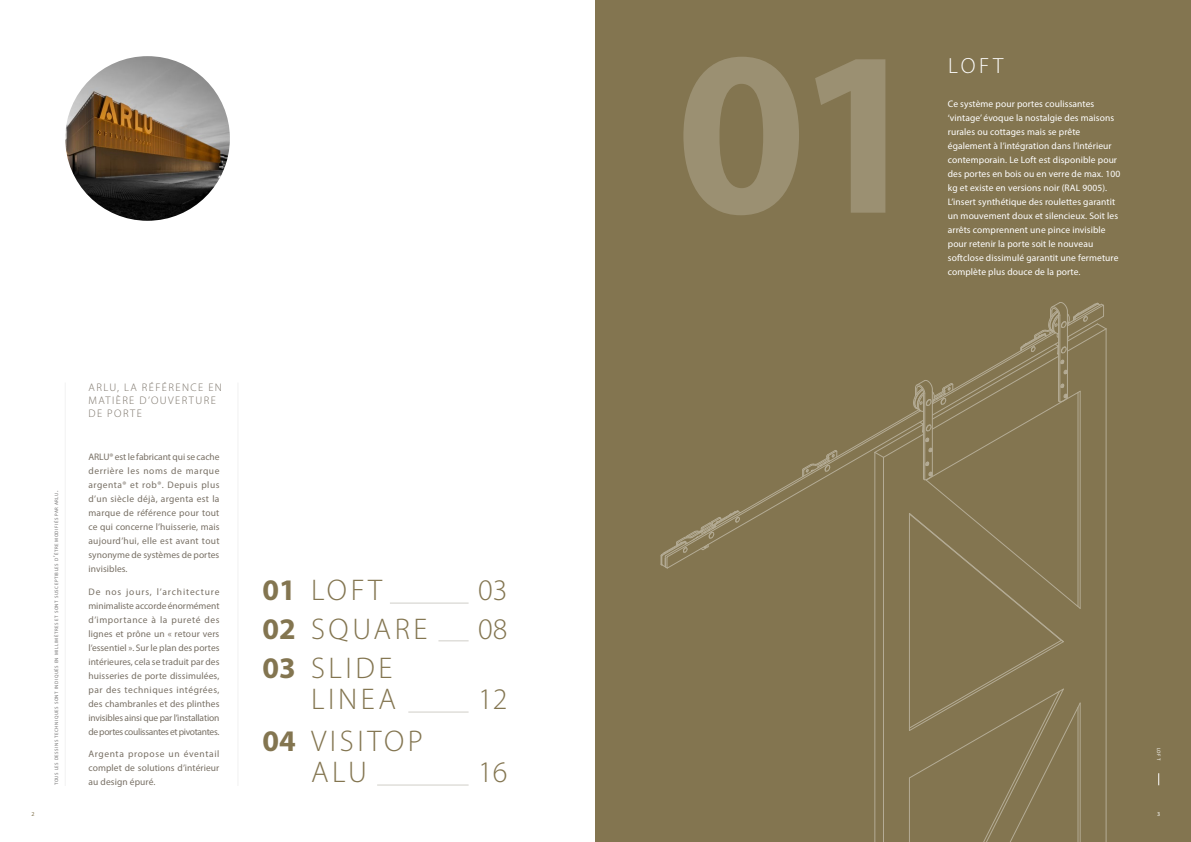
<style>
.page{position:relative;width:1191px;height:842px;background:#fff}
.page>*{position:absolute;margin:0;border:0;box-sizing:border-box;transform-origin:0 0}
.t1{font:300 30px/39px "Myriad Pro";letter-spacing:.12em;color:#837550}
.t2{font:700 30px/39px "Myriad Pro";color:#837550;text-align:justify}
.t3{font:300 22px "Myriad Pro";color:#fff}
.t4{font:300 11px/13.2px "Myriad Pro";letter-spacing:.13em;color:#787065}
.t5{font:9.5px/14px "Myriad Pro";letter-spacing:.005em;color:#787065;text-align:justify}
.t6{font:9.5px/14px "Myriad Pro";letter-spacing:.01em;color:#fff}
.t7{font:6px "Myriad Pro";color:#837550}
.t8{font:6px "Myriad Pro";color:#fff}
.t9{font:4.9px "Myriad Pro";letter-spacing:.11em;color:#706f6f}
.t10{font:4.9px "Myriad Pro";color:#fff}
.s1{font-size:7px}
</style>
<div class="page">
<div style="left:595px;top:0;width:596px;height:842px;background:#837550"></div>
<svg style="left:660px;top:302px;width:446px;height:540px"></svg>
<svg style="left:1158px;top:773px;width:1px;height:12px"></svg>
<img style="left:65px;top:56px;width:165px;height:165px;border-radius:82px">
<hr style="left:390px;top:603px;width:78px;height:1px;background:#d0cec8">
<hr style="left:438px;top:641px;width:30px;height:1px;background:#d0cec8">
<hr style="left:408px;top:712px;width:60px;height:1px;background:#d0cec8">
<hr style="left:377px;top:785px;width:91px;height:1px;background:#d0cec8">
<svg style="left:683px;top:57px;width:202px;height:158px"></svg>
<hr style="left:65px;top:383px;width:1px;height:403px;background:#e3e3e3">
<hr style="left:238px;top:383px;width:1px;height:403px;background:#e3e3e3">
<h2 class="t3" style="left:948px;top:53px;width:57px">LOFT</h2>
<p class="t9" style="left:53px;top:785px;width:296px;rotate:-90deg">tous les dessins techniques sont indiqués en millimètres et sont susceptibles d<span class="s1">’</span>être modifiés par arlu<span class="s1">.</span></p>
<p class="t4" style="left:89px;top:380px;width:135px">ARLU, LA RÉFÉRENCE EN<br>MATIÈRE D’OUVERTURE<br>DE PORTE</p>
<p class="t5" style="left:88px;top:450px;width:133px">ARLU® est le fabricant qui se cache derrière les noms de marque argenta® et rob®. Depuis plus d’un siècle déjà, argenta est la marque de référence pour tout ce qui concerne l’huisserie, mais aujourd’hui, elle est avant tout synonyme de systèmes de portes invisibles.</p>
<p class="t5" style="left:88px;top:584px;width:133px">De nos jours, l’architecture minimaliste accorde énormément d’importance à la pureté des lignes et prône un « retour vers l’essentiel ». Sur le plan des portes intérieures, cela se traduit par des huisseries de porte dissimulées, par des techniques intégrées, des chambranles et des plinthes invisibles ainsi que par l’installation de portes coulissantes et pivotantes.</p>
<p class="t5" style="left:88px;top:747px;width:132px">Argenta propose un éventail complet de solutions d’intérieur au design épuré.</p>
<h1 class="t2" style="left:262px;top:570px;width:35px">01<br>02<br>03</h1>
<h1 class="t2" style="left:262px;top:721px;width:35px">04</h1>
<h1 class="t1" style="left:311px;top:571px;width:118px">LOFT<br>SQUARE<br>SLIDE</h1>
<h1 class="t1" style="left:311px;top:678px;width:113px;line-height:42px">LINEA<br>VISITOP</h1>
<h1 class="t1" style="left:311px;top:752px;width:57px">ALU</h1>
<h1 class="t1" style="left:478px;top:570px;width:31px">03<br>08</h1>
<h1 class="t1" style="left:478px;top:679px;width:31px">12</h1>
<h1 class="t1" style="left:478px;top:752px;width:31px">16</h1>
<p class="t6" style="left:947px;top:97px;width:174px">Ce système pour portes coulissantes ‘vintage’ évoque la nostalgie des maisons rurales ou cottages mais se prête également à l’intégration dans l’intérieur contemporain. Le Loft est disponible pour des portes en bois ou en verre de max. 100 kg et existe en versions noir (RAL 9005).<br>L’insert synthétique des roulettes garantit un mouvement doux et silencieux. Soit les arrêts comprennent une pince invisible pour retenir la porte soit le nouveau softclose dissimulé garantit une fermeture complète plus douce de la porte.</p>
<p class="t10" style="left:1161px;top:747px;width:14px;rotate:90deg">loft</p>
<p class="t7" style="left:31px;top:810px;width:5px">2</p>
<p class="t8" style="left:1157px;top:810px;width:5px">3</p>
</div>
